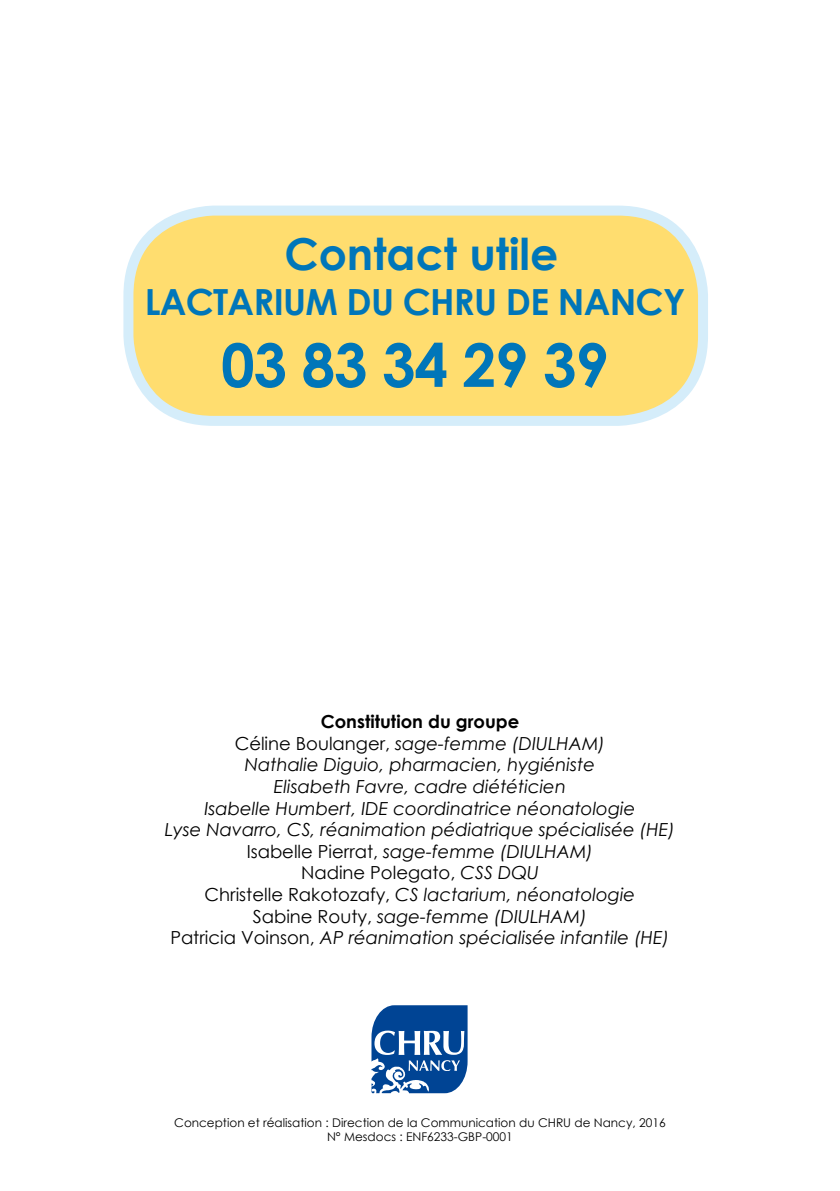
<style>
.page{position:relative;width:840px;height:1191px;background:#fff}
.page>*{position:absolute;margin:0;border:0;box-sizing:border-box;transform-origin:0 0}
.t1{font:700 60px "Century Gothic";letter-spacing:-.02em;color:#0076b9}
.t2{font:700 44px "Century Gothic";color:#0076b9}
.t3{font:700 36px "Century Gothic";letter-spacing:-.02em;color:#0076b9}
.t4{font:italic 18px/21.6px "Century Gothic";color:#000;text-align:center}
.t5{font:12px/14.4px "Century Gothic";color:#000;text-align:center}
.s1{font-weight:700;font-style:normal}
.s2{font-style:normal}
</style>
<div class="page">
<div style="left:128px;top:211px;width:574px;height:210px;background:#ffdd6f;border-radius:85px"></div>
<div style="left:123px;top:206px;width:584px;height:220px;border:10px solid #d5edfa;border-radius:85px"></div>
<svg style="left:371px;top:1005px;width:96px;height:88px"></svg>
<h2 class="t2" style="left:284px;top:220px;width:275px">Contact utile</h2>
<h3 class="t3" style="left:145px;top:274px;width:541px">LACTARIUM DU CHRU DE NANCY</h3>
<h1 class="t1" style="left:221px;top:319px;width:389px">03 83 34 29 39</h1>
<p class="t4" style="left:165px;top:710px;width:511px"><span class="s1">Constitution du groupe<br></span><span class="s2">Céline Boulanger,</span> sage-femme (DIULHAM)<br>Nathalie Diguio, pharmacien, hygiéniste<br>Elisabeth Favre, cadre diététicien<br>Isabelle Humbert, IDE coordinatrice néonatologie<br>Lyse Navarro, CS, réanimation pédiatrique spécialisée (HE)<br><span class="s2">Isabelle Pierrat,</span> sage-femme (DIULHAM)<br><span class="s2">Nadine Polegato,</span> CSS DQU<br><span class="s2">Christelle Rakotozafy,</span> CS lactarium, néonatologie<br><span class="s2">Sabine Routy,</span> sage-femme (DIULHAM)<br><span class="s2">Patricia Voinson,</span> AP réanimation spécialisée infantile (HE)</p>
<p class="t5" style="left:174px;top:1115px;width:492px">Conception et réalisation : Direction de la Communication du CHRU de Nancy, 2016<br>N° Mesdocs : ENF6233-GBP-0001</p>
</div>
